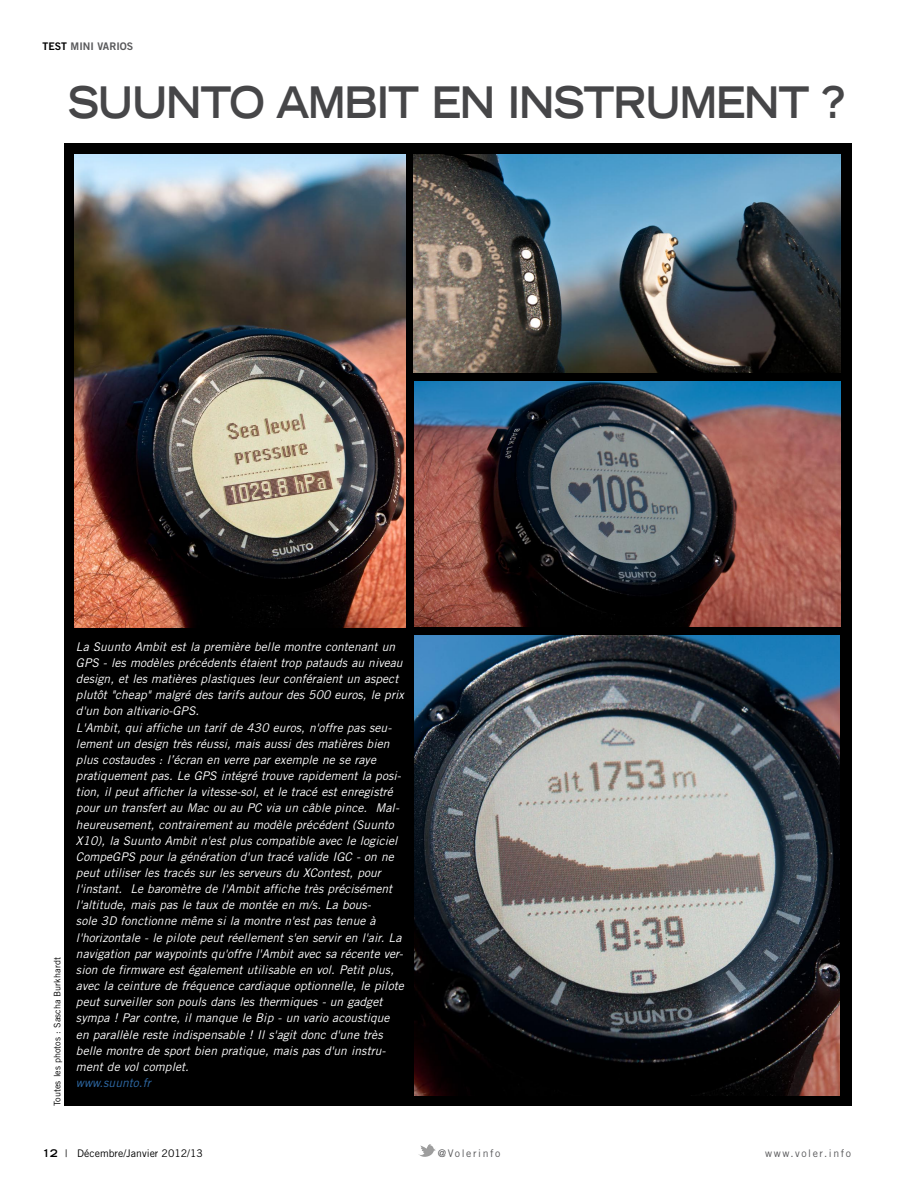
<style>
.page{position:relative;width:915px;height:1191px;background:#fff}
.page>*{position:absolute;margin:0;border:0;box-sizing:border-box;transform-origin:0 0}
.t1{font:700 expanded 43.5px "Trade Gothic LT Std";letter-spacing:-.03em;color:#464648;scale:.86 1}
.t2{font:italic 12px/16.2px "Trade Gothic LT Std";letter-spacing:.005em;color:#fff}
.t3{font:italic 12px "Trade Gothic LT Std";letter-spacing:.005em;color:#2f6ba8}
.t4{font:10.5px "Trade Gothic LT Std";color:#000}
.t5{font:10.5px "Trade Gothic LT Std";letter-spacing:.15em;color:#58585a}
.t6{font:10.5px "Trade Gothic LT Std Bd 2";color:#58585a}
.t7{font:9px "Trade Gothic LT Std";letter-spacing:.005em;color:#000}
.s1{color:#000}
.s2{font-weight:700;font-stretch:expanded}
</style>
<div class="page">
<img style="left:418px;top:1144px;width:18px;height:12px">
<div style="left:64px;top:143px;width:786px;height:963px;background:#000"></div>
<img style="left:415px;top:382px;width:424px;height:245px">
<img style="left:413px;top:154px;width:426px;height:219px">
<img style="left:75px;top:154px;width:330px;height:473px">
<img style="left:414px;top:635px;width:425px;height:460px">
<p class="t6" style="left:43px;top:40px;width:92px"><span class="s1">TEST</span> MINI VARIOS</p>
<h1 class="t1" style="left:68px;top:74px;width:351px">SUUNTO AMBIT</h1>
<h1 class="t1" style="left:431px;top:74px;width:122px">EN INSTRU</h1>
<h1 class="t1" style="left:679px;top:74px;width:78px">MENT</h1>
<h1 class="t1" style="left:821px;top:74px;width:28px">?</h1>
<p class="t7" style="left:52px;top:1106px;width:150px;rotate:-90deg">Toutes les photos : Sascha Burkhardt</p>
<p class="t2" style="left:76px;top:638px;width:329px">La Suunto Ambit est la première belle montre contenant un GPS - les modèles précédents étaient trop patauds au niveau design, et les matières plastiques leur conféraient un aspect plutôt "cheap" malgré des tarifs autour des 500 euros, le prix d'un bon altivario-GPS.<br>L'Ambit, qui affiche un tarif de 430 euros, n'offre pas seu&shy;lement un design très réussi, mais aussi des matières bien plus costaudes : l’écran en verre par exemple ne se raye pratiquement pas. Le GPS intégré trouve rapidement la posi&shy;tion, il peut afficher la vitesse-sol, et le tracé est enregistré pour un transfert au Mac ou au PC via un câble pince. Mal&shy;heureusement, contrairement au modèle précédent (Suunto X10), la Suunto Ambit n'est plus compatible avec le logiciel CompeGPS pour la génération d'un tracé valide IGC - on ne peut utiliser les tracés sur les serveurs du XContest, pour l'instant. Le baromètre de l'Ambit affiche très précisément l'altitude, mais pas le taux de montée en m/s. La bous-<br>sole 3D fonctionne même si la montre n'est pas tenue à l'horizontale - le pilote peut réellement s'en servir en l'air. La navigation par waypoints qu'offre l'Ambit avec sa récente ver&shy;sion de firmware est également utilisable en vol. Petit plus, avec la ceinture de fréquence cardiaque optionnelle, le pilote peut surveiller son pouls dans les thermiques - un gadget sympa ! Par contre, il manque le Bip - un vario acoustique en parallèle reste indispensable ! Il s'agit donc d'une très belle montre de sport bien pratique, mais pas d'un instru&shy;ment de vol complet.</p>
<p class="t3" style="left:76px;top:1075px;width:76px">www.suunto.fr</p>
<p class="t4" style="left:43px;top:1146px;width:162px"><span class="s2">12</span> | Décembre/Janvier 2012/13</p>
<p class="t5" style="left:438px;top:1147px;width:64px">@Volerinfo</p>
<p class="t5" style="left:765px;top:1146px;width:87px">www.voler.info</p>
</div>
